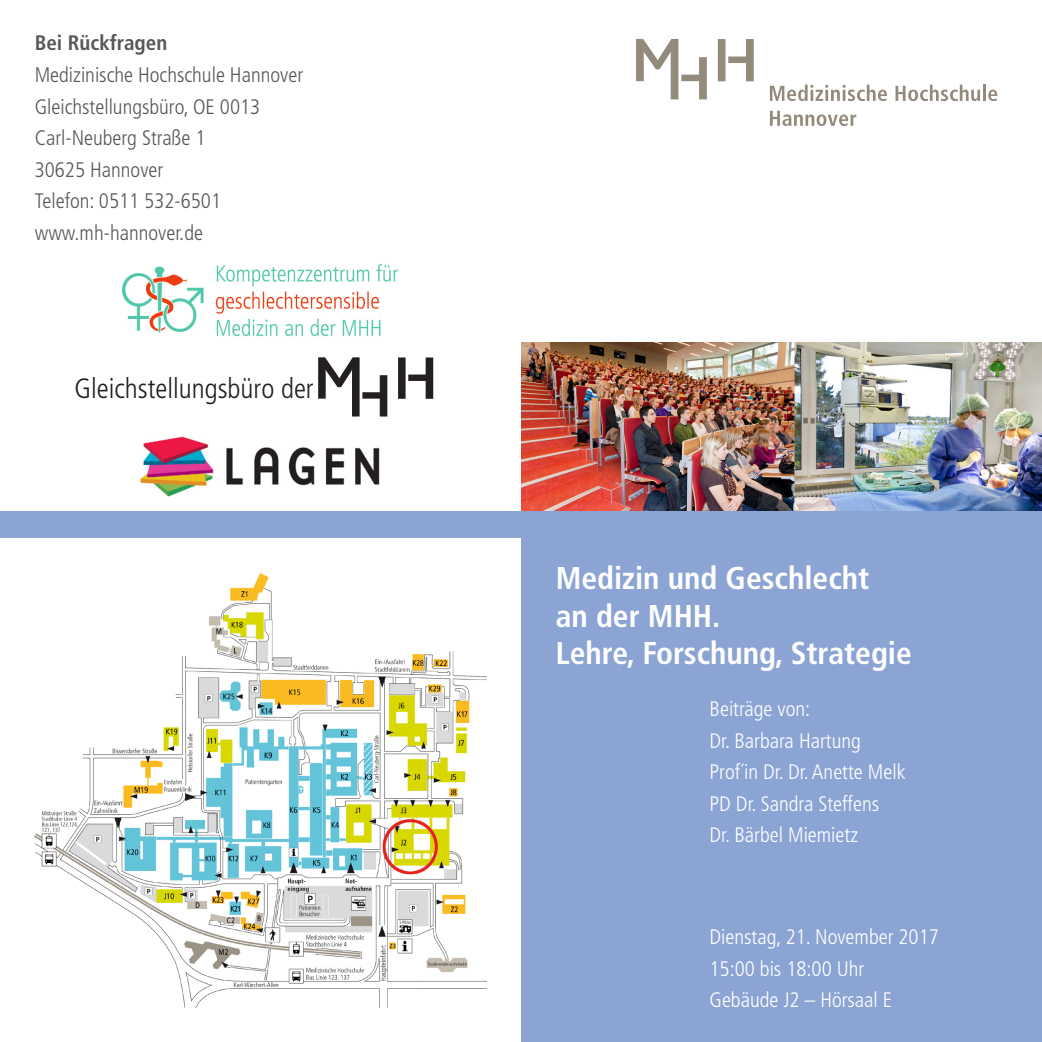
<style>
.page{position:relative;width:1042px;height:1042px;background:#fff}
.page>*{position:absolute;margin:0;border:0;box-sizing:border-box;transform-origin:0 0}
.t1{font:700 condensed 31.5px "Frutiger LT Std";color:#fff}
.t2{font:300 condensed 28px "Frutiger LT Std";color:#231f20}
.t3{font:300 condensed 21px "Frutiger LT Std";color:#fff}
.t4{font:300 condensed 21px "Frutiger LT Std";color:#57585a}
.t5{font:700 condensed 21px "Frutiger LT Std";color:#57585a}
</style>
<div class="page">
<div style="left:522px;top:538px;width:520px;height:504px;background:#8ba4d4"></div>
<img style="left:521px;top:343px;width:521px;height:168px">
<svg style="left:636px;top:39px;width:71px;height:60px"></svg>
<svg style="left:718px;top:39px;width:36px;height:42px"></svg>
<svg style="left:770px;top:111px;width:86px;height:15px"></svg>
<svg style="left:770px;top:85px;width:117px;height:16px"></svg>
<svg style="left:895px;top:85px;width:102px;height:16px"></svg>
<div style="left:0;top:511px;width:1042px;height:26px;background:#8ba4d4"></div>
<img style="left:140px;top:436px;width:240px;height:61px">
<img style="left:35px;top:574px;width:451px;height:433px">
<svg style="left:318px;top:357px;width:69px;height:59px"></svg>
<svg style="left:398px;top:357px;width:35px;height:42px"></svg>
<img style="left:122px;top:264px;width:277px;height:72px">
<p class="t5" style="left:35px;top:31px;width:134px">Bei Rückfragen</p>
<p class="t4" style="left:35px;top:63px;width:270px">Medizinische Hochschule Hannover</p>
<p class="t4" style="left:35px;top:94px;width:227px">Gleichstellungsbüro, OE 0013</p>
<p class="t4" style="left:35px;top:126px;width:172px">Carl-Neuberg Straße 1</p>
<p class="t4" style="left:35px;top:157px;width:130px">30625 Hannover</p>
<p class="t4" style="left:35px;top:189px;width:188px">Telefon: 0511 532-6501</p>
<p class="t4" style="left:35px;top:220px;width:170px">www.mh-hannover.de</p>
<p class="t2" style="left:75px;top:372px;width:241px">Gleichstellungsbüro der</p>
<p class="t1" style="left:556px;top:559px;width:315px">Medizin und Geschlecht</p>
<p class="t1" style="left:556px;top:597px;width:166px">an der MHH.</p>
<p class="t1" style="left:556px;top:635px;width:358px">Lehre, Forschung, Strategie</p>
<p class="t3" style="left:709px;top:697px;width:102px">Beiträge von:</p>
<p class="t3" style="left:709px;top:728px;width:153px">Dr. Barbara Hartung</p>
<p class="t3" style="left:709px;top:760px;width:198px">Prof´in Dr. Dr. Anette Melk</p>
<p class="t3" style="left:709px;top:791px;width:171px">PD Dr. Sandra Steffens</p>
<p class="t3" style="left:709px;top:823px;width:150px">Dr. Bärbel Miemietz</p>
<p class="t3" style="left:709px;top:925px;width:231px">Dienstag, 21. November 2017</p>
<p class="t3" style="left:709px;top:956px;width:156px">15:00 bis 18:00 Uhr</p>
<p class="t3" style="left:709px;top:988px;width:184px">Gebäude J2 – Hörsaal E</p>
</div>
